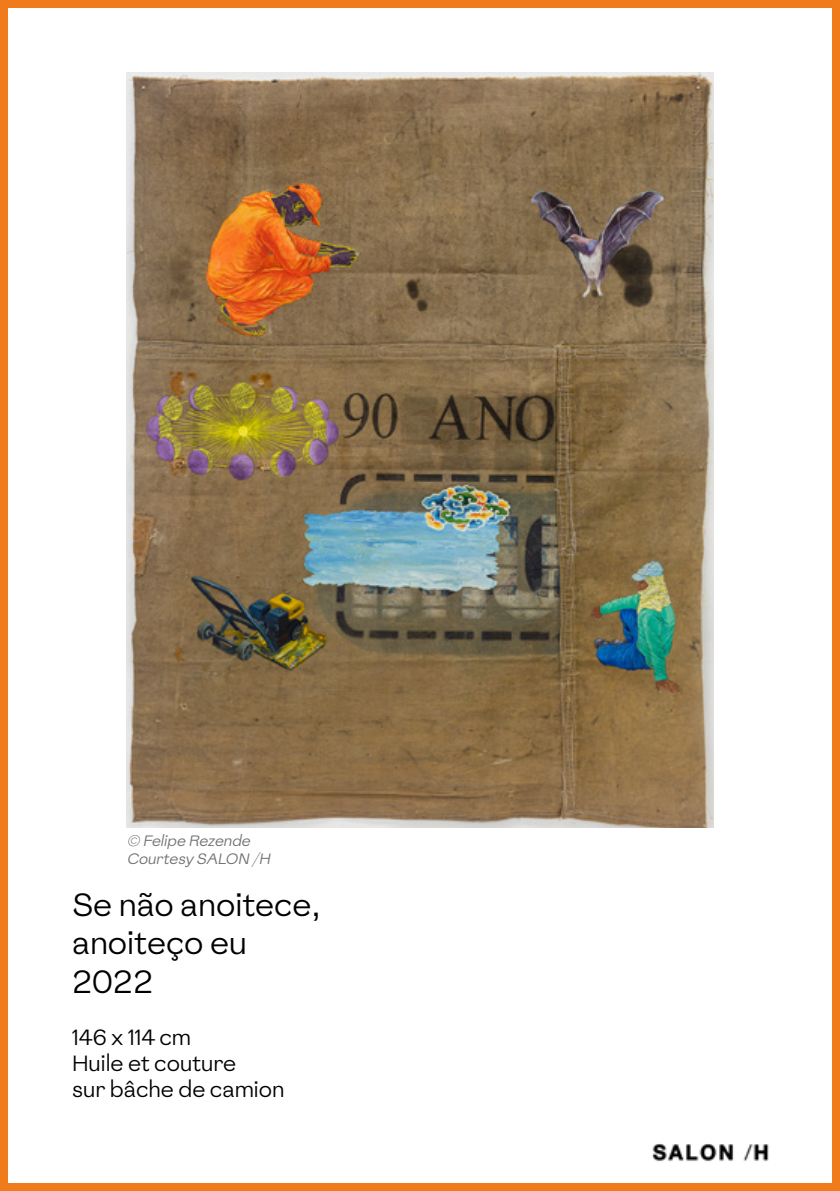
<style>
.page{position:relative;width:840px;height:1191px;background:#fff}
.page>*{position:absolute;margin:0;border:0;box-sizing:border-box;transform-origin:0 0}
.t1{font:32px/38.4px "Absans";color:#000}
.t2{font:22px/26px "Absans";color:#000}
.t3{font:italic 15px/18px "Absans";color:#706f6f}
</style>
<div class="page">
<div style="left:0;top:0;width:839px;height:1191px;border:8px solid #ef7b1b"></div>
<img style="left:127px;top:72px;width:585px;height:755px">
<img style="left:617px;top:1143px;width:187px;height:48px">
<p class="t3" style="left:127px;top:832px;width:148px">© Felipe Rezende<br>Courtesy SALON /H</p>
<h1 class="t1" style="left:72px;top:885px;width:250px">Se não anoitece, anoiteço eu<br>2022</h1>
<p class="t2" style="left:72px;top:1024px;width:214px">146 x 114 cm<br>Huile et couture<br>sur bâche de camion</p>
</div>
